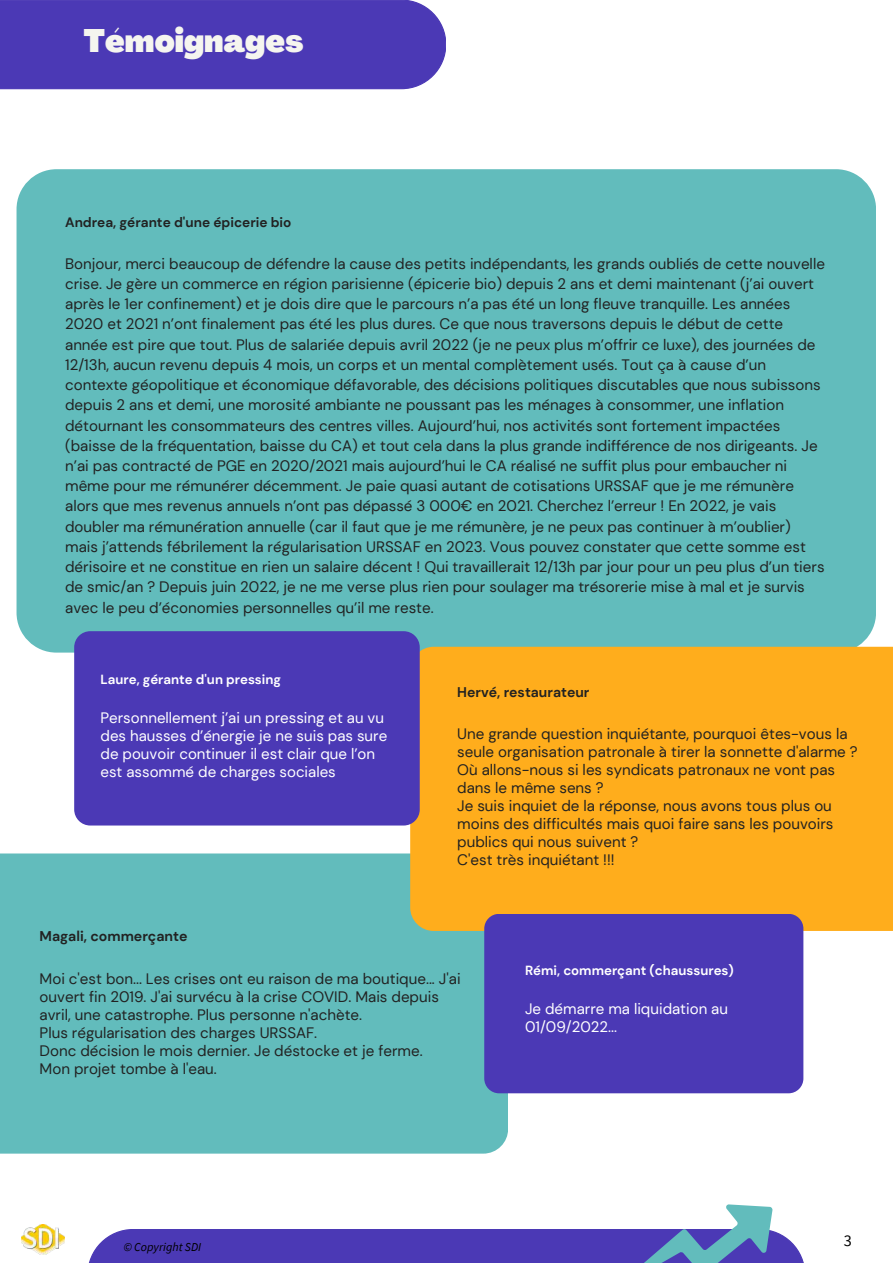
<style>
.page{position:relative;width:893px;height:1264px;background:#fff}
.page>*{position:absolute;margin:0;border:0;box-sizing:border-box;transform-origin:0 0}
.t1{font:900 31.95px "Agrandir";color:#f5f5ef}
.t2{font:16.2px "Source Sans Pro";color:#000}
.t3{font:15.15px/20.2px "DM Sans";color:#222}
.t4{font:15px/18px "DM Sans";color:#fff}
.t5{font:700 14.1px "DM Sans";color:#222}
.t6{font:700 13.95px "DM Sans";color:#222}
.t7{font:700 13.65px "DM Sans";color:#222}
.t8{font:700 13.2px "DM Sans";color:#fff}
.t9{font:italic 12.15px "Source Sans Pro";color:#000}
</style>
<div class="page">
<div style="left:0;top:0;width:446px;height:89px;background:#4b39b5"></div>
<div style="left:87px;top:1228px;width:718px;height:34px;background:#4b39b5"></div>
<img style="left:21px;top:1224px;width:44px;height:30px">
<div style="left:17px;top:169px;width:859px;height:483px;background:#62bcbc;border-radius:40px"></div>
<div style="left:0;top:853px;width:508px;height:300px;background:#62bcbc"></div>
<div style="left:410px;top:646px;width:482px;height:285px;background:#ffad1c"></div>
<div style="left:74px;top:631px;width:345px;height:194px;background:#4b39b5;border-radius:16px"></div>
<div style="left:484px;top:913px;width:319px;height:180px;background:#4b39b5;border-radius:15px"></div>
<svg style="left:629px;top:1204px;width:143px;height:58px"></svg>
<h1 class="t1" style="left:84px;top:28px;width:221px">Témoignages</h1>
<p class="t7" style="left:65px;top:214px;width:228px">Andrea, gérante d'une épicerie bio</p>
<p class="t3" style="left:65px;top:253px;width:761px">Bonjour, merci beaucoup de défendre la cause des petits indépendants, les grands oubliés de cette nouvelle crise. Je gère un commerce en région parisienne (épicerie bio) depuis 2 ans et demi maintenant (j’ai ouvert après le 1er confinement) et je dois dire que le parcours n’a pas été un long fleuve tranquille. Les années 2020 et 2021 n’ont finalement pas été les plus dures. Ce que nous traversons depuis le début de cette année est pire que tout. Plus de salariée depuis avril 2022 (je ne peux plus m’offrir ce luxe), des journées de 12/13h, aucun revenu depuis 4 mois, un corps et un mental complètement usés. Tout ça à cause d’un contexte géopolitique et économique défavorable, des décisions politiques discutables que nous subissons depuis 2 ans et demi, une morosité ambiante ne poussant pas les ménages à consommer, une inflation détournant les consommateurs des centres villes. Aujourd’hui, nos activités sont fortement impactées (baisse de la fréquentation, baisse du CA) et tout cela dans la plus grande indifférence de nos dirigeants. Je n’ai pas contracté de PGE en 2020/2021 mais aujourd’hui le CA réalisé ne suffit plus pour embaucher ni même pour me rémunérer décemment. Je paie quasi autant de cotisations URSSAF que je me rémunère alors que mes revenus annuels n’ont pas dépassé 3 000€ en 2021. Cherchez l’erreur ! En 2022, je vais doubler ma rémunération annuelle (car il faut que je me rémunère, je ne peux pas continuer à m’oublier) mais j’attends fébrilement la régularisation URSSAF en 2023. Vous pouvez constater que cette somme est dérisoire et ne constitue en rien un salaire décent ! Qui travaillerait 12/13h par jour pour un peu plus d’un tiers de smic/an ? Depuis juin 2022, je ne me verse plus rien pour soulager ma trésorerie mise à mal et je survis avec le peu d’économies personnelles qu’il me reste.</p>
<p class="t8" style="left:100px;top:671px;width:182px">Laure, gérante d'un pressing</p>
<p class="t4" style="left:100px;top:708px;width:288px">Personnellement j’ai un pressing et au vu des hausses d’énergie je ne suis pas sure de pouvoir continuer il est clair que l’on est assommé de charges sociales</p>
<p class="t6" style="left:457px;top:683px;width:134px">Hervé, restaurateur</p>
<p class="t3" style="left:457px;top:725px;width:402px;line-height:18px">Une grande question inquiétante, pourquoi êtes-vous la seule organisation patronale à tirer la sonnette d'alarme ?<br>Où allons-nous si les syndicats patronaux ne vont pas dans le même sens ?<br>Je suis inquiet de la réponse, nous avons tous plus ou moins des difficultés mais quoi faire sans les pouvoirs publics qui nous suivent ?<br>C'est très inquiétant !!!</p>
<p class="t5" style="left:40px;top:927px;width:149px">Magali, commerçante</p>
<p class="t3" style="left:40px;top:969px;width:422px;line-height:18px">Moi c'est bon... Les crises ont eu raison de ma boutique... J'ai ouvert fin 2019. J'ai survécu à la crise COVID. Mais depuis avril, une catastrophe. Plus personne n'achète.<br>Plus régularisation des charges URSSAF.<br>Donc décision le mois dernier. Je déstocke et je ferme.<br>Mon projet tombe à l'eau.</p>
<p class="t8" style="left:525px;top:961px;width:210px">Rémi, commerçant (chaussures)</p>
<p class="t4" style="left:525px;top:999px;width:204px">Je démarre ma liquidation au<br>01/09/2022...</p>
<p class="t9" style="left:124px;top:1238px;width:79px">© Copyright SDI</p>
<p class="t2" style="left:843px;top:1229px;width:10px">3</p>
</div>
